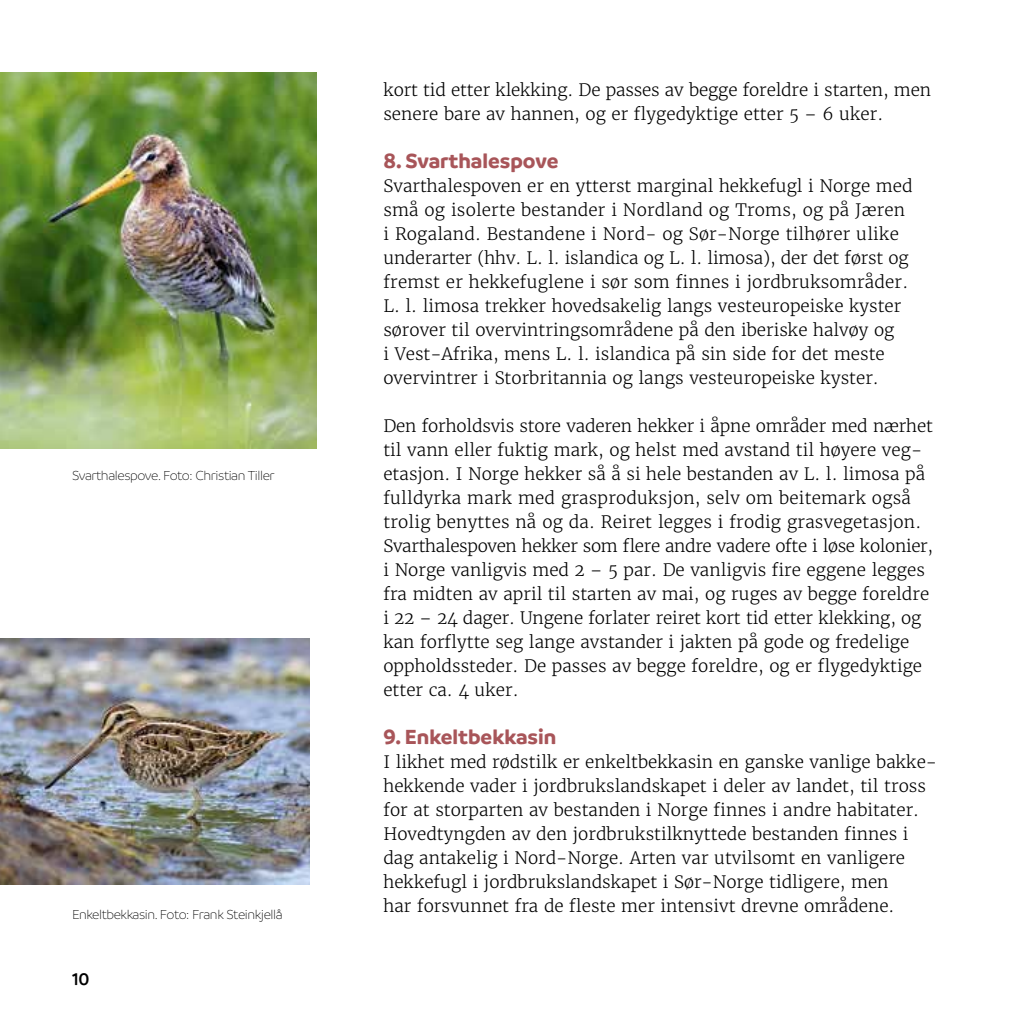
<style>
.page{position:relative;width:1021px;height:1021px;background:#fff}
.page>*{position:absolute;margin:0;border:0;box-sizing:border-box;transform-origin:0 0}
.t1{font:700 22px "Branding SF";color:#a85559}
.t2{font:600 18px "Branding SF";color:#000}
.t3{font:300 17px/24px "Merriweather";color:#000}
.t4{font:300 14px "Branding SF";letter-spacing:-.03em;color:#000}
</style>
<div class="page">
<img style="left:0;top:72px;width:316px;height:376px">
<img style="left:0;top:638px;width:310px;height:246px">
<p class="t4" style="left:72px;top:468px;width:204px">Svarthalespove. Foto: Christian Tiller</p>
<p class="t4" style="left:72px;top:906px;width:212px">Enkeltbekkasin. Foto: Frank Steinkjellå</p>
<p class="t2" style="left:72px;top:968px;width:19px">10</p>
<p class="t3" style="left:383px;top:78px;width:549px">kort tid etter klekking. De passes av begge foreldre i starten, men senere bare av hannen, og er flygedyktige etter 5 – 6 uker.</p>
<p class="t1" style="left:383px;top:148px;width:177px">8. Svarthalespove</p>
<p class="t3" style="left:383px;top:174px;width:530px">Svarthalespoven er en ytterst marginal hekkefugl i Norge med små og isolerte bestander i Nordland og Troms, og på Jæren i Rogaland. Bestandene i Nord- og Sør-Norge tilhører ulike underarter (hhv. L. l. islandica og L. l. limosa), der det først og fremst er hekkefuglene i sør som finnes i jordbruksområder.<br>L. l. limosa trekker hovedsakelig langs vesteuropeiske kyster sørover til overvintringsområdene på den iberiske halvøy og<br>i Vest-Afrika, mens L. l. islandica på sin side for det meste overvintrer i Storbritannia og langs vesteuropeiske kyster.</p>
<p class="t3" style="left:383px;top:414px;width:551px">Den forholdsvis store vaderen hekker i åpne områder med nærhet til vann eller fuktig mark, og helst med avstand til høyere veg&shy;etasjon. I Norge hekker så å si hele bestanden av L. l. limosa på fulldyrka mark med grasproduksjon, selv om beitemark også trolig benyttes nå og da. Reiret legges i frodig grasvegetasjon.<br>Svarthalespoven hekker som flere andre vadere ofte i løse kolonier, i Norge vanligvis med 2 – 5 par. De vanligvis fire eggene legges fra midten av april til starten av mai, og ruges av begge foreldre i 22 – 24 dager. Ungene forlater reiret kort tid etter klekking, og kan forflytte seg lange avstander i jakten på gode og fredelige oppholdssteder. De passes av begge foreldre, og er flygedyktige etter ca. 4 uker.</p>
<p class="t1" style="left:383px;top:724px;width:174px">9. Enkeltbekkasin</p>
<p class="t3" style="left:383px;top:750px;width:555px">I likhet med rødstilk er enkeltbekkasin en ganske vanlige bakke&shy;hekkende vader i jordbrukslandskapet i deler av landet, til tross for at storparten av bestanden i Norge finnes i andre habitater.<br>Hovedtyngden av den jordbrukstilknyttede bestanden finnes i dag antakelig i Nord-Norge. Arten var utvilsomt en vanligere hekkefugl i jordbrukslandskapet i Sør-Norge tidligere, men<br>har forsvunnet fra de fleste mer intensivt drevne områdene.</p>
</div>
